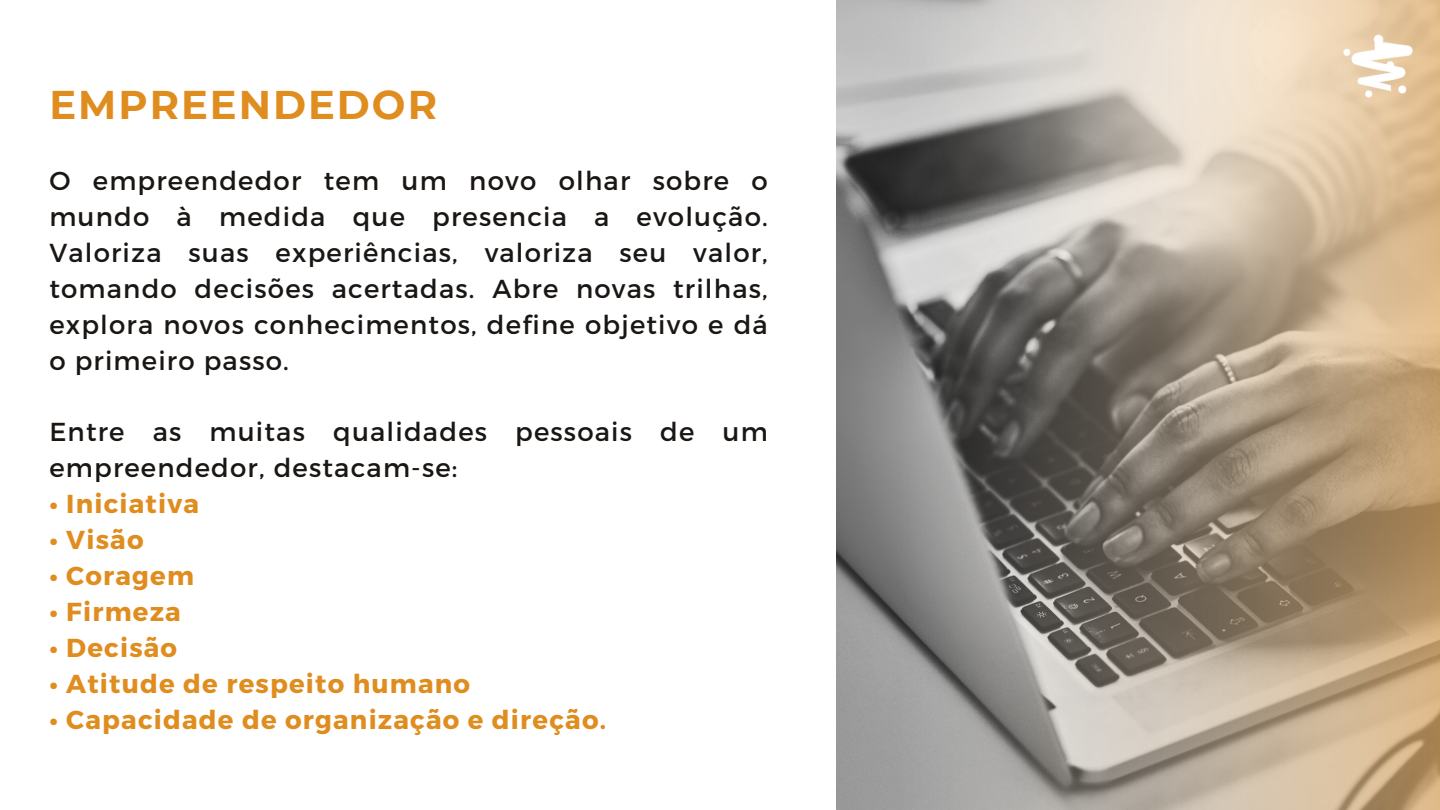
<style>
.page{position:relative;width:1440px;height:810px;background:#fff}
.page>*{position:absolute;margin:0;border:0;box-sizing:border-box;transform-origin:0 0}
.t1{font:700 40px "Montserrat";letter-spacing:.05em;color:#e08d1f}
.t2{font:26px/36px "Montserrat";letter-spacing:.045em;color:#1a1613;text-align:justify}
.t3{font:700 26px "Montserrat";letter-spacing:.045em;color:#e08d1f}
</style>
<div class="page">
<img style="left:836px;top:0;width:64px;height:810px">
<svg style="left:900px;top:0;width:540px;height:810px;background:#a99c8c"></svg>
<img style="left:1338px;top:22px;width:79px;height:86px">
<p class="t1" style="left:49px;top:80px;width:389px">EMPREENDEDOR</p>
<p class="t2" style="left:49px;top:161px;width:720px">O empreendedor tem um novo olhar sobre o mundo à medida que presencia a evolução.<br>Valoriza suas experiências, valoriza seu valor, tomando decisões acertadas. Abre novas trilhas, explora novos conhecimentos, define objetivo e dá o primeiro passo.</p>
<p class="t2" style="left:49px;top:412px;width:720px">Entre as muitas qualidades pessoais de um empreendedor, destacam-se:</p>
<p class="t3" style="left:49px;top:487px;width:151px">• Iniciativa</p>
<p class="t3" style="left:49px;top:523px;width:96px">• Visão</p>
<p class="t3" style="left:49px;top:559px;width:146px">• Coragem</p>
<p class="t3" style="left:49px;top:595px;width:133px">• Firmeza</p>
<p class="t3" style="left:49px;top:631px;width:129px">• Decisão</p>
<p class="t3" style="left:49px;top:667px;width:422px">• Atitude de respeito humano</p>
<p class="t3" style="left:49px;top:703px;width:558px">• Capacidade de organização e direção.</p>
</div>
